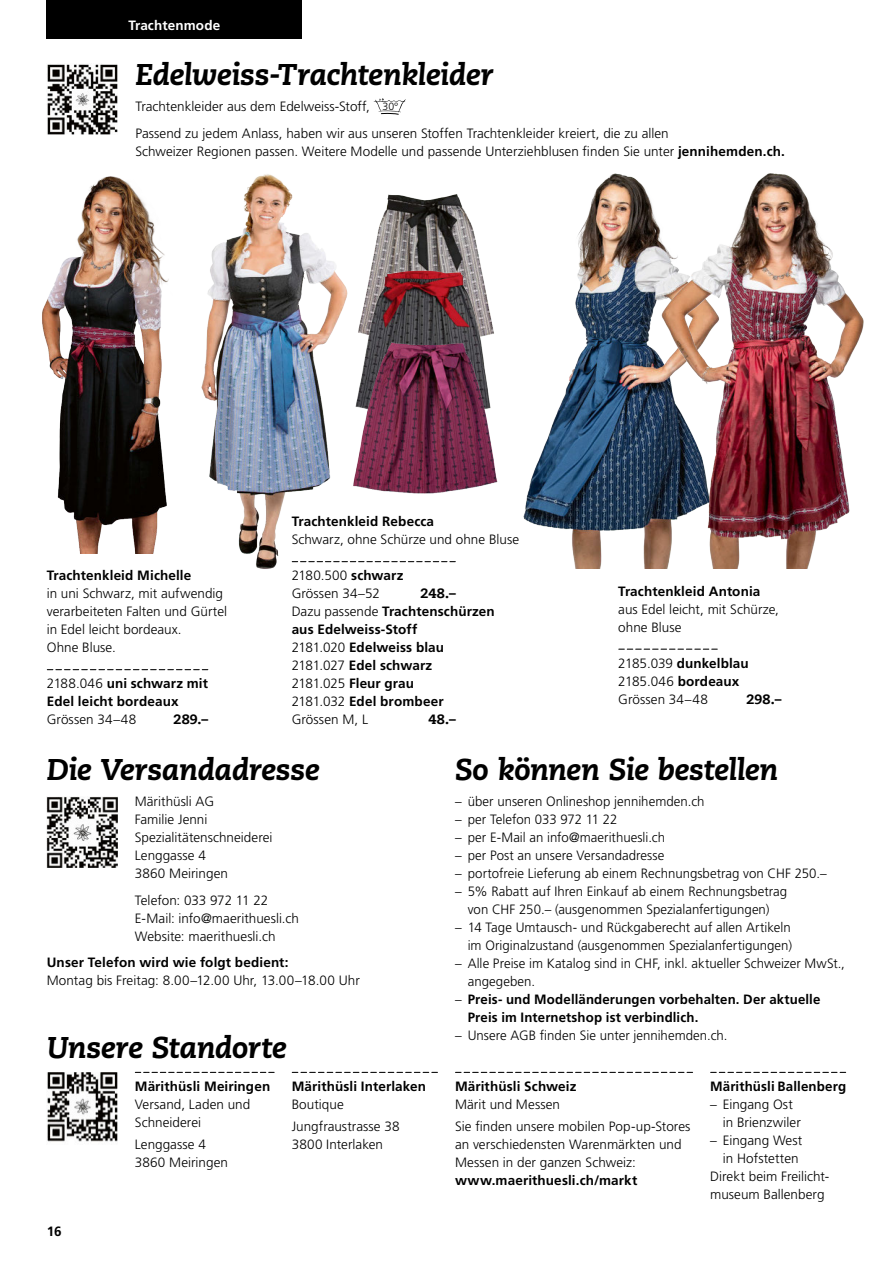
<style>
.page{position:relative;width:893px;height:1263px;background:#fff}
.page>*{position:absolute;margin:0;border:0;box-sizing:border-box;transform-origin:0 0}
.t1{font:italic 800 30px "Caecilia LT Std";letter-spacing:-.015em;color:#000}
.t2{font:300 13.5px/18px "Frutiger LT Pro";letter-spacing:.005em;color:#000}
.t3{font:700 13.5px/18px "Frutiger LT Pro";letter-spacing:.01em;color:#000}
.t4{font:300 13.5px "Frutiger LT Std";letter-spacing:.005em;color:#000}
.t5{font:800 13.5px "Caecilia LT Std";letter-spacing:.01em;color:#000}
.t6{font:700 13.5px "Frutiger LT Pro";letter-spacing:.01em;color:#fff}
.s1{font-size:10.5px}
.s2{font-weight:700}
.s3{font-weight:300}
</style>
<div class="page">
<img style="left:47px;top:64px;width:71px;height:71px">
<img style="left:201px;top:174px;width:147px;height:395px">
<img style="left:42px;top:176px;width:127px;height:377px">
<img style="left:523px;top:173px;width:137px;height:396px">
<img style="left:660px;top:173px;width:204px;height:396px">
<img style="left:371px;top:194px;width:110px;height:72px">
<img style="left:358px;top:266px;width:136px;height:70px">
<img style="left:344px;top:336px;width:154px;height:161px">
<img style="left:47px;top:796px;width:71px;height:71px">
<img style="left:47px;top:1072px;width:71px;height:70px">
<div style="left:47px;top:0;width:255px;height:38px;background:#000"></div>
<svg style="left:374px;top:98px;width:32px;height:16px"></svg>
<svg style="left:619px;top:649px;width:98px;height:1px"></svg>
<svg style="left:135px;top:1072px;width:139px;height:1px"></svg>
<svg style="left:292px;top:1072px;width:145px;height:1px"></svg>
<svg style="left:455px;top:1072px;width:238px;height:1px"></svg>
<svg style="left:711px;top:1072px;width:135px;height:1px"></svg>
<svg style="left:47px;top:669px;width:161px;height:1px"></svg>
<svg style="left:292px;top:561px;width:163px;height:1px"></svg>
<p class="t6" style="left:128px;top:17px;width:93px">Trachtenmode</p>
<h1 class="t1" style="left:135px;top:56px;width:360px">Edelweiss-Trachtenkleider</h1>
<p class="t2" style="left:135px;top:93px;width:535px;line-height:26.5px">Trachtenkleider aus dem Edelweiss-Stoff, <span class="s1">30°<br></span>Passend zu jedem Anlass, haben wir aus unseren Stoffen Trachtenkleider kreiert, die zu allen</p>
<p class="t2" style="left:135px;top:142px;width:651px">Schweizer Regionen passen. Weitere Modelle und passende Unterziehblusen finden Sie unter <span class="s2">jennihemden.ch.</span></p>
<p class="t3" style="left:47px;top:567px;width:146px">Trachtenkleid Michelle</p>
<p class="t2" style="left:47px;top:585px;width:182px">in uni Schwarz, mit aufwendig verarbeiteten Falten und Gürtel in Edel leicht bordeaux.<br>Ohne Bluse.</p>
<p class="t3" style="left:47px;top:675px;width:163px"><span class="s3">2188.046</span> uni schwarz mit<br>Edel leicht bordeaux</p>
<p class="t4" style="left:47px;top:712px;width:91px">Grössen 34–48</p>
<p class="t5" style="left:174px;top:711px;width:36px">289.–</p>
<p class="t3" style="left:292px;top:513px;width:144px">Trachtenkleid Rebecca</p>
<p class="t2" style="left:292px;top:531px;width:229px">Schwarz, ohne Schürze und ohne Bluse</p>
<p class="t2" style="left:292px;top:567px;width:113px">2180.500 <span class="s2">schwarz</span></p>
<p class="t4" style="left:292px;top:586px;width:90px">Grössen 34–52</p>
<p class="t5" style="left:420px;top:585px;width:37px">248.–</p>
<p class="t3" style="left:292px;top:603px;width:205px"><span class="s3">Dazu passende</span> Trachtenschürzen aus Edelweiss-Stoff<br><span class="s3">2181.020</span> Edelweiss blau<br><span class="s3">2181.027</span> Edel schwarz<br><span class="s3">2181.025</span> Fleur grau<br><span class="s3">2181.032</span> Edel brombeer</p>
<p class="t4" style="left:292px;top:712px;width:78px">Grössen M, L</p>
<p class="t5" style="left:428px;top:711px;width:29px">48.–</p>
<p class="t3" style="left:618px;top:582px;width:144px">Trachtenkleid Antonia</p>
<p class="t2" style="left:618px;top:600px;width:162px">aus Edel leicht, mit Schürze, ohne Bluse</p>
<p class="t3" style="left:618px;top:654px;width:132px"><span class="s3">2185.039</span> dunkelblau<br><span class="s3">2185.046</span> bordeaux</p>
<p class="t4" style="left:618px;top:692px;width:91px">Grössen 34–48</p>
<p class="t5" style="left:746px;top:691px;width:37px">298.–</p>
<h1 class="t1" style="left:47px;top:751px;width:274px">Die Versandadresse</h1>
<p class="t2" style="left:135px;top:792px;width:139px">Märithüsli AG<br>Familie Jenni<br>Spezialitätenschneiderei<br>Lenggasse 4<br>3860 Meiringen</p>
<p class="t2" style="left:135px;top:891px;width:166px">Telefon: 033 972 11 22<br>E-Mail: info@maerithuesli.ch<br>Website: maerithuesli.ch</p>
<p class="t3" style="left:47px;top:953px;width:243px">Unser Telefon wird wie folgt bedient:</p>
<p class="t2" style="left:47px;top:971px;width:315px">Montag bis Freitag: 8.00–12.00 Uhr, 13.00–18.00 Uhr</p>
<h1 class="t1" style="left:47px;top:1029px;width:241px">Unsere Standorte</h1>
<p class="t3" style="left:135px;top:1077px;width:137px">Märithüsli Meiringen</p>
<p class="t2" style="left:135px;top:1095px;width:117px">Versand, Laden und<br>Schneiderei</p>
<p class="t2" style="left:135px;top:1136px;width:95px">Lenggasse 4<br>3860 Meiringen</p>
<p class="t3" style="left:292px;top:1077px;width:136px">Märithüsli Interlaken</p>
<p class="t2" style="left:292px;top:1093px;width:109px;line-height:22.2px">Boutique<br>Jungfraustrasse 38</p>
<p class="t2" style="left:292px;top:1136px;width:93px">3800 Interlaken</p>
<p class="t3" style="left:47px;top:1222px;width:16px">16</p>
<h1 class="t1" style="left:455px;top:751px;width:325px">So können Sie bestellen</h1>
<p class="t2" style="left:455px;top:792px;width:251px">– über unseren Onlineshop jennihemden.ch</p>
<p class="t2" style="left:455px;top:810px;width:164px">– per Telefon 033 972 11 22</p>
<p class="t2" style="left:455px;top:828px;width:212px">– per E-Mail an info@maerithuesli.ch</p>
<p class="t2" style="left:455px;top:846px;width:211px">– per Post an unsere Versandadresse</p>
<p class="t2" style="left:455px;top:864px;width:373px">– portofreie Lieferung ab einem Rechnungsbetrag von CHF 250.–</p>
<p class="t2" style="left:455px;top:882px;width:334px;text-align:center">– 5% Rabatt auf Ihren Einkauf ab einem Rechnungsbetrag von CHF 250.– (ausgenommen Spezialanfertigungen)</p>
<p class="t2" style="left:455px;top:918px;width:338px;text-align:right">– 14 Tage Umtausch- und Rückgaberecht auf allen Artikeln im Originalzustand (ausgenommen Spezialanfertigungen)</p>
<p class="t2" style="left:468px;top:954px;width:378px;text-indent:-13px">– Alle Preise im Katalog sind in CHF, inkl. aktueller Schweizer MwSt., angegeben.</p>
<p class="t3" style="left:468px;top:990px;width:354px;text-indent:-13px"><span class="s3">–</span> Preis- und Modelländerungen vorbehalten. Der aktuelle<br>Preis im Internetshop ist verbindlich.</p>
<p class="t2" style="left:455px;top:1026px;width:274px">– Unsere AGB finden Sie unter jennihemden.ch.</p>
<p class="t3" style="left:455px;top:1077px;width:123px">Märithüsli Schweiz</p>
<p class="t2" style="left:455px;top:1093px;width:237px;line-height:22.2px">Märit und Messen<br>Sie finden unsere mobilen Pop-up-Stores</p>
<p class="t2" style="left:455px;top:1136px;width:228px">an verschiedensten Warenmärkten und<br>Messen in der ganzen Schweiz:</p>
<p class="t3" style="left:455px;top:1172px;width:184px">www.maerithuesli.ch/markt</p>
<p class="t3" style="left:710px;top:1077px;width:138px">Märithüsli Ballenberg</p>
<p class="t2" style="left:723px;top:1095px;width:80px;text-indent:-13px">– Eingang Ost in Brienzwiler</p>
<p class="t2" style="left:710px;top:1131px;width:94px">– Eingang West</p>
<p class="t2" style="left:723px;top:1149px;width:77px">in Hofstetten</p>
<p class="t2" style="left:710px;top:1167px;width:121px">Direkt beim Freilicht-</p>
<p class="t2" style="left:710px;top:1185px;width:116px">museum Ballenberg</p>
</div>
